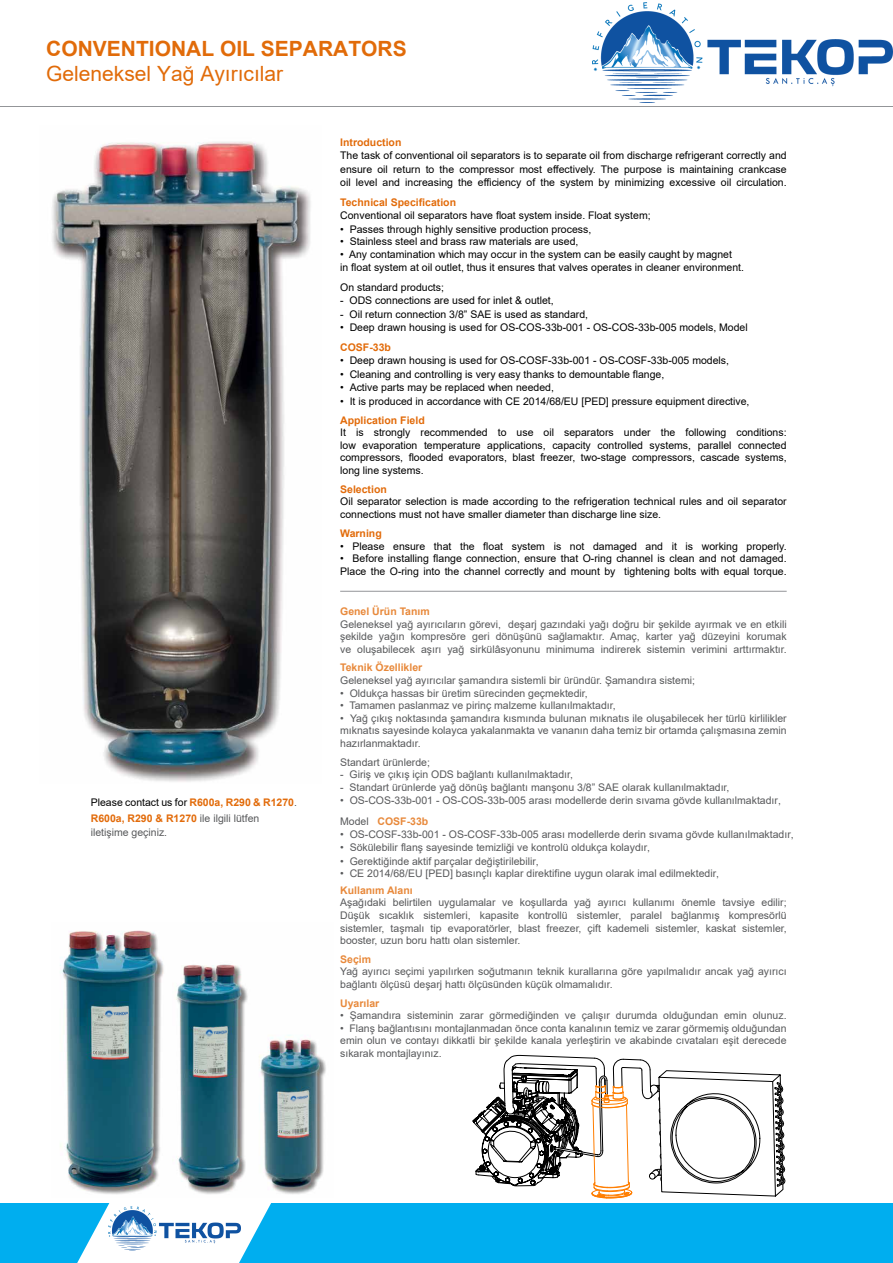
<style>
.page{position:relative;width:893px;height:1263px;background:#fff}
.page>*{position:absolute;margin:0;border:0;box-sizing:border-box;transform-origin:0 0}
.t1{font:700 21px "Arial";color:#e16b09}
.t2{font:21px "Arial";color:#e16b09}
.t3{font:10.5px/12.6px "Arial";color:#58595b;text-align:justify}
.t4{font:10.5px/12.6px "Arial";color:#000}
.t5{font:700 10.5px/16.5px "Arial";color:#e26b0a}
.t6{font:700 10.5px "Arial";color:#e8893b}
.s1{font-weight:400;color:#000}
.s2{font-weight:400;color:#58595b}
.s3{font-style:inherit}
.s4{font-weight:700;color:#e26b0a}
.s5{font-weight:700;color:#e8893b}
</style>
<div class="page">
<hr style="left:0;top:106px;width:893px;height:1px;background:#939598">
<img style="left:60px;top:930px;width:266px;height:265px">
<img style="left:52px;top:142px;width:259px;height:640px">
<hr style="left:340px;top:591px;width:447px;height:1px;background:#939598">
<svg style="left:472px;top:1055px;width:314px;height:143px"></svg>
<img style="left:593px;top:3px;width:300px;height:97px">
<div style="left:0;top:1203px;width:893px;height:60px;background:#00aeef"></div>
<svg style="left:77px;top:1203px;width:194px;height:60px"></svg>
<img style="left:108px;top:1207px;width:133px;height:44px">
<h1 class="t1" style="left:46px;top:34px;width:362px">CONVENTIONAL OIL SEPARATORS</h1>
<h1 class="t2" style="left:46px;top:59px;width:238px">Geleneksel Yağ Ayırıcılar</h1>
<p class="t5" style="left:91px;top:794px;width:208px"><span class="s1">Please contact us for</span> R600a, R290 &amp; R1270<span class="s2">.<br></span>R600a, R290 &amp; R1270 <span class="s2">ile ilgili lütfen</span></p>
<p class="t3" style="left:91px;top:826px;width:78px">iletişime geçiniz.</p>
<p class="t5" style="left:340px;top:134px;width:63px">Introduction</p>
<p class="t4" style="left:340px;top:149px;width:448px;line-height:13.5px;text-align:justify">The task of conventional oil separators is to separate oil from discharge refrigerant correctly and ensure oil return to the compressor most effectively. The purpose is maintaining crankcase oil level and increasing the efficiency of the system by minimizing excessive oil circulation.</p>
<p class="t5" style="left:340px;top:194px;width:117px">Technical Specification</p>
<p class="t4" style="left:340px;top:209px;width:312px">Conventional oil separators have float system inside. Float system;</p>
<p class="t4" style="left:340px;top:223px;width:253px">• Passes through highly sensitive production process,</p>
<p class="t4" style="left:340px;top:235px;width:240px">• Stainless steel and brass raw materials are used,</p>
<p class="t4" style="left:340px;top:247px;width:405px;line-height:13.5px">• Any contamination which may occur in the system can be easily caught by magnet<br>in float system at oil outlet, thus it ensures that valves operates in cleaner environment.</p>
<p class="t4" style="left:340px;top:281px;width:105px">On standard products;</p>
<p class="t4" style="left:340px;top:294px;width:215px">- ODS connections are used for inlet &amp; outlet,</p>
<p class="t4" style="left:340px;top:308px;width:250px">- Oil return connection 3/8” SAE is used as standard,</p>
<p class="t4" style="left:340px;top:318px;width:409px;line-height:19.5px">• Deep drawn housing is used for <span class="s3">OS-COS-33b-001</span> - <span class="s3">OS-COS-33b-005</span> models, Model<br><span class="s4">COSF-33b</span></p>
<p class="t4" style="left:340px;top:354px;width:390px">• Deep drawn housing is used for <span class="s3">OS-COSF-33b-001 - OS-COSF-33b-005</span> models,</p>
<p class="t4" style="left:340px;top:368px;width:326px">• Cleaning and controlling is very easy thanks to demountable flange,</p>
<p class="t4" style="left:340px;top:381px;width:215px">• Active parts may be replaced when needed,</p>
<p class="t4" style="left:340px;top:395px;width:411px">• It is produced in accordance with CE 2014/68/EU [PED] pressure equipment directive,</p>
<p class="t5" style="left:340px;top:412px;width:86px">Application Field</p>
<p class="t4" style="left:340px;top:426px;width:448px;text-align:justify">It is strongly recommended to use oil separators under the following conditions: low evaporation temperature applications, capacity controlled systems, parallel connected compressors, flooded evaporators, blast freezer, two-stage compressors, cascade systems, long line systems.</p>
<p class="t5" style="left:340px;top:481px;width:48px">Selection</p>
<p class="t4" style="left:340px;top:495px;width:448px">Oil separator selection is made according to the refrigeration technical rules and oil separator connections must not have smaller diameter than discharge line size.</p>
<p class="t5" style="left:340px;top:525px;width:43px">Warning</p>
<p class="t4" style="left:340px;top:540px;width:448px">• Please ensure that the float system is not damaged and it is working properly.</p>
<p class="t4" style="left:340px;top:552px;width:448px">• Before installing flange connection, ensure that O-ring channel is clean and not damaged.<br>Place the O-ring into the channel correctly and mount by tightening bolts with equal torque.</p>
<p class="t6" style="left:340px;top:604px;width:91px">Genel Ürün Tanım</p>
<p class="t3" style="left:340px;top:617px;width:448px">Geleneksel yağ ayırıcıların görevi, deşarj gazındaki yağı doğru bir şekilde ayırmak ve en etkili şekilde yağın kompresöre geri dönüşünü sağlamaktır. Amaç, karter yağ düzeyini korumak ve oluşabilecek aşırı yağ sirkülâsyonunu minimuma indirerek sistemin verimini arttırmaktır.</p>
<p class="t6" style="left:340px;top:660px;width:84px">Teknik Özellikler</p>
<p class="t3" style="left:340px;top:674px;width:356px">Geleneksel yağ ayırıcılar şamandıra sistemli bir üründür. Şamandıra sistemi;</p>
<p class="t3" style="left:340px;top:686px;width:249px">• Oldukça hassas bir üretim sürecinden geçmektedir,</p>
<p class="t3" style="left:340px;top:699px;width:277px">• Tamamen paslanmaz ve pirinç malzeme kullanılmaktadır,</p>
<p class="t3" style="left:340px;top:712px;width:448px">• Yağ çıkış noktasında şamandıra kısmında bulunan mıknatıs ile oluşabilecek her türlü kirlilikler mıknatıs sayesinde kolayca yakalanmakta ve vananın daha temiz bir ortamda çalışmasına zemin hazırlanmaktadır.</p>
<p class="t3" style="left:340px;top:755px;width:91px">Standart ürünlerde;</p>
<p class="t3" style="left:340px;top:768px;width:234px">- Giriş ve çıkış için ODS bağlantı kullanılmaktadır,</p>
<p class="t3" style="left:340px;top:781px;width:391px">- Standart ürünlerde yağ dönüş bağlantı manşonu 3/8” SAE olarak kullanılmaktadır,</p>
<p class="t3" style="left:340px;top:790px;width:442px;line-height:21px">• <span class="s3">OS-COS-33b-001 - OS-COS-33b-005</span> arası modellerde derin sıvama gövde kullanılmaktadır,<br>Model <span class="s5">COSF-33b</span></p>
<p class="t3" style="left:340px;top:828px;width:455px">• <span class="s3">OS-COSF-33b-001 - OS-COSF-33b-005</span> arası modellerde derin sıvama gövde kullanılmaktadır,</p>
<p class="t3" style="left:340px;top:841px;width:312px">• Sökülebilir flanş sayesinde temizliği ve kontrolü oldukça kolaydır,</p>
<p class="t3" style="left:340px;top:855px;width:200px">• Gerektiğinde aktif parçalar değiştirilebilir,</p>
<p class="t3" style="left:340px;top:867px;width:380px">• CE 2014/68/EU [PED] basınçlı kaplar direktifine uygun olarak imal edilmektedir,</p>
<p class="t6" style="left:340px;top:883px;width:74px">Kullanım Alanı</p>
<p class="t3" style="left:340px;top:896px;width:448px">Aşağıdaki belirtilen uygulamalar ve koşullarda yağ ayırıcı kullanımı önemle tavsiye edilir; Düşük sıcaklık sistemleri, kapasite kontrollü sistemler, paralel bağlanmış kompresörlü sistemler, taşmalı tip evaporatörler, blast freezer, çift kademeli sistemler, kaskat sistemler, booster, uzun boru hattı olan sistemler.</p>
<p class="t6" style="left:340px;top:951px;width:32px">Seçim</p>
<p class="t3" style="left:340px;top:965px;width:448px">Yağ ayırıcı seçimi yapılırken soğutmanın teknik kurallarına göre yapılmalıdır ancak yağ ayırıcı bağlantı ölçüsü deşarj hattı ölçüsünden küçük olmamalıdır.</p>
<p class="t6" style="left:340px;top:995px;width:41px">Uyarılar</p>
<p class="t3" style="left:340px;top:1009px;width:448px">• Şamandıra sisteminin zarar görmediğinden ve çalışır durumda olduğundan emin olunuz.</p>
<p class="t3" style="left:340px;top:1022px;width:448px">• Flanş bağlantısını montajlanmadan önce conta kanalının temiz ve zarar görmemiş olduğundan emin olun ve contayı dikkatli bir şekilde kanala yerleştirin ve akabinde cıvataları eşit derecede sıkarak montajlayınız.</p>
</div>
